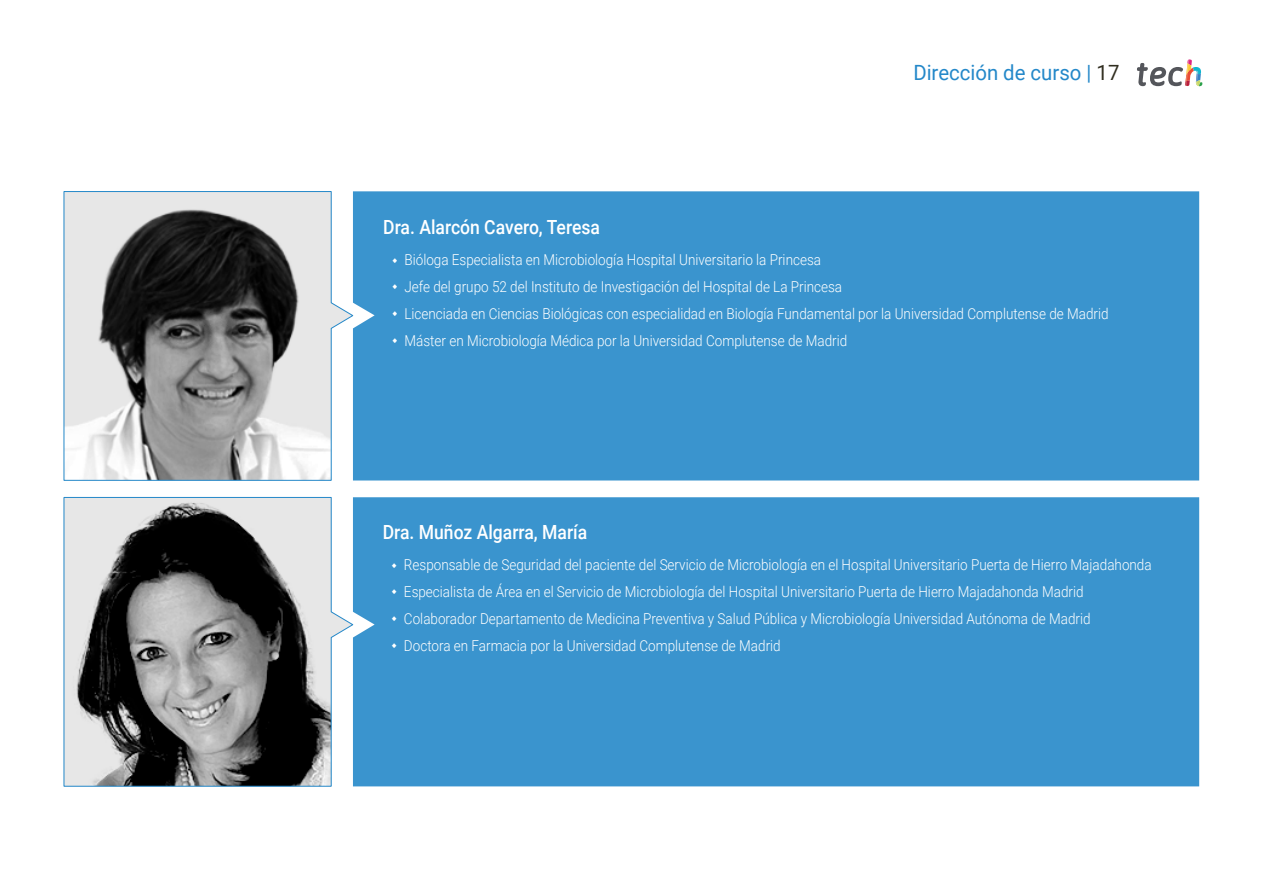
<style>
.page{position:relative;width:1263px;height:893px;background:#fff}
.page>*{position:absolute;margin:0;border:0;box-sizing:border-box;transform-origin:0 0}
.t1{font:21px "Roboto";color:#2488c9}
.t2{font:500 19.5px "Roboto";color:#fff;scale:.9 1}
.t3{font:300 15px/26.7px "Roboto";color:#fff;scale:.9 1}
.s1{color:#312e20}
</style>
<div class="page">
<div style="left:353px;top:497px;width:846px;height:289px;background:#3a94ce"></div>
<div style="left:353px;top:191px;width:846px;height:289px;background:#3a94ce"></div>
<svg style="left:64px;top:191px;width:289px;height:290px;background:#a0a1a2"></svg>
<svg style="left:64px;top:497px;width:289px;height:290px;background:#838485"></svg>
<svg style="left:1137px;top:60px;width:65px;height:27px"></svg>
<svg style="left:393px;top:258px;width:4px;height:5px"></svg>
<svg style="left:393px;top:285px;width:4px;height:5px"></svg>
<svg style="left:393px;top:311px;width:4px;height:5px"></svg>
<svg style="left:393px;top:338px;width:4px;height:5px"></svg>
<svg style="left:392px;top:563px;width:5px;height:5px"></svg>
<svg style="left:392px;top:589px;width:5px;height:5px"></svg>
<svg style="left:392px;top:616px;width:5px;height:5px"></svg>
<svg style="left:392px;top:643px;width:5px;height:5px"></svg>
<h1 class="t1" style="left:913px;top:57px;width:208px">Dirección de curso | <span class="s1">17</span></h1>
<h2 class="t2" style="left:383px;top:213px;width:242px">Dra. Alarcón Cavero, Teresa</h2>
<p class="t3" style="left:404px;top:246px;width:784px">Bióloga Especialista en Microbiología Hospital Universitario la Princesa<br>Jefe del grupo 52 del Instituto de Investigación del Hospital de La Princesa<br>Licenciada en Ciencias Biológicas con especialidad en Biología Fundamental por la Universidad Complutense de Madrid Máster en Microbiología Médica por la Universidad Complutense de Madrid</p>
<h2 class="t2" style="left:383px;top:518px;width:229px">Dra. Muñoz Algarra, María</h2>
<p class="t3" style="left:404px;top:551px;width:832px">Responsable de Seguridad del paciente del Servicio de Microbiología en el Hospital Universitario Puerta de Hierro Majadahonda Especialista de Área en el Servicio de Microbiología del Hospital Universitario Puerta de Hierro Majadahonda Madrid Colaborador Departamento de Medicina Preventiva y Salud Pública y Microbiología Universidad Autónoma de Madrid<br>Doctora en Farmacia por la Universidad Complutense de Madrid</p>
</div>
